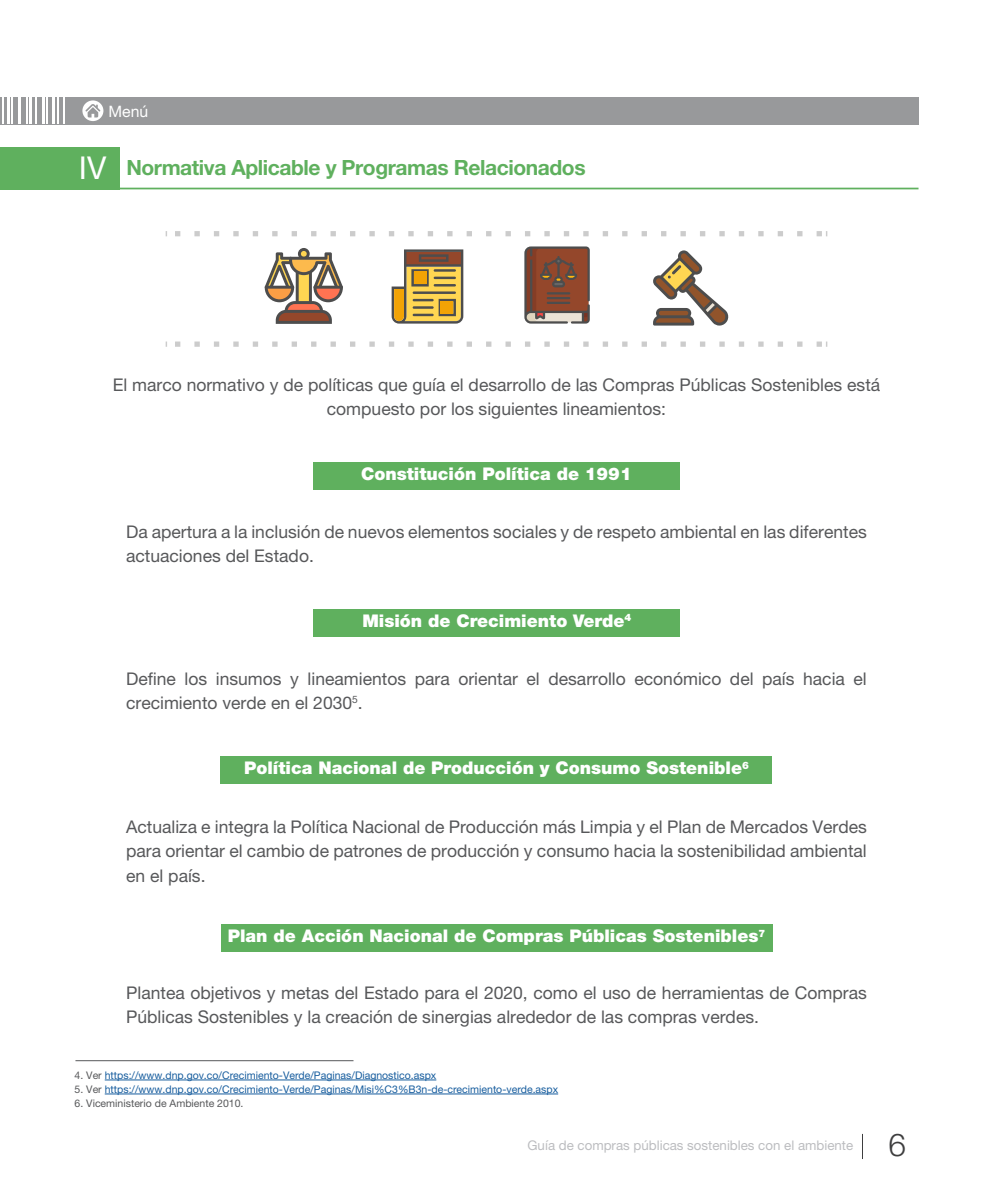
<style>
.page{position:relative;width:993px;height:1191px;background:#fff}
.page>*{position:absolute;margin:0;border:0;box-sizing:border-box;transform-origin:0 0}
.t1{font:31.5px "Helvetica Neue LT Pro";color:#fff}
.t2{font:300 31.5px "Helvetica Neue LT Pro";color:#3e3e3f}
.t3{font:700 21px "Helvetica Neue LT Pro";letter-spacing:-.02em;color:#5fb05e}
.body{font:17.5px/24.5px "Helvetica Neue LT Pro";color:#57585a}
.body-2{font:900 17.5px "Helvetica Neue LT Pro";color:#fff}
.t4{font:15.75px "Helvetica Neue LT Pro";color:#fff}
.t5{font:13.3px "Helvetica Neue LT Pro";color:#bcbdc0}
.Preguntas{font:10.5px "Helvetica Neue LT Pro";color:#175d9e}
.Preguntas-2{font:10.5px "Helvetica Neue LT Pro";color:#57585a}
.s1{color:#57585a}
</style>
<div class="page">
<div style="left:0;top:97px;width:918px;height:27px;background:#98999b"></div>
<hr style="left:57px;top:84px;width:1px;height:40px;background:#fff">
<hr style="left:63px;top:84px;width:1px;height:40px;background:#fff">
<hr style="left:52px;top:84px;width:3px;height:40px;background:#fff">
<hr style="left:26px;top:84px;width:2px;height:40px;background:#fff">
<hr style="left:35px;top:84px;width:2px;height:40px;background:#fff">
<hr style="left:46px;top:84px;width:2px;height:40px;background:#fff">
<hr style="left:30px;top:84px;width:2px;height:40px;background:#fff">
<hr style="left:42px;top:84px;width:2px;height:40px;background:#fff">
<hr style="left:2px;top:84px;width:2px;height:40px;background:#fff">
<hr style="left:11px;top:84px;width:2px;height:40px;background:#fff">
<hr style="left:7px;top:84px;width:3px;height:40px;background:#fff">
<hr style="left:18px;top:84px;width:3px;height:40px;background:#fff">
<svg style="left:82px;top:100px;width:21px;height:21px"></svg>
<div style="left:0;top:147px;width:120px;height:42px;background:#5fb05e"></div>
<hr style="left:75px;top:188px;width:843px;height:1px;background:#5fb05e">
<hr style="left:75px;top:1060px;width:278px;height:1px;background:#57585a">
<hr style="left:105px;top:1079px;width:331px;height:1px;background:#175d9e">
<hr style="left:105px;top:1093px;width:453px;height:1px;background:#175d9e">
<div style="left:313px;top:462px;width:366px;height:27px;background:#5fb05e"></div>
<div style="left:313px;top:609px;width:366px;height:27px;background:#5fb05e"></div>
<div style="left:220px;top:756px;width:552px;height:27px;background:#5fb05e"></div>
<svg style="left:175px;top:231px;width:652px;height:5px"></svg>
<svg style="left:175px;top:341px;width:652px;height:6px"></svg>
<svg style="left:524px;top:246px;width:65px;height:77px;background:#875744"></svg>
<svg style="left:653px;top:250px;width:75px;height:75px"></svg>
<svg style="left:264px;top:248px;width:79px;height:76px"></svg>
<svg style="left:391px;top:249px;width:72px;height:74px;background:#bb9b56"></svg>
<div style="left:221px;top:924px;width:551px;height:27px;background:#5fb05e"></div>
<p class="t4" style="left:108px;top:102px;width:41px">Menú</p>
<p class="t1" style="left:79px;top:149px;width:29px">IV</p>
<p class="t3" style="left:126px;top:154px;width:460px">Normativa Aplicable y Programas Relacionados</p>
<p class="body" style="left:113px;top:372px;width:768px;text-align:center">El marco normativo y de políticas que guía el desarrollo de las Compras Públicas Sostenibles está compuesto por los siguientes lineamientos:</p>
<p class="body-2" style="left:361px;top:463px;width:272px">Constitución Política de 1991</p>
<p class="body" style="left:126px;top:519px;width:742px">Da apertura a la inclusión de nuevos elementos sociales y de respeto ambiental en las diferentes actuaciones del Estado.</p>
<p class="body-2" style="left:362px;top:610px;width:270px">Misión de Crecimiento Verde<sup>4</sup></p>
<p class="body" style="left:126px;top:666px;width:742px">Define los insumos y lineamientos para orientar el desarrollo económico del país hacia el crecimiento verde en el 2030<sup>5</sup>.</p>
<p class="body-2" style="left:244px;top:757px;width:506px">Política Nacional de Producción y Consumo Sostenible<sup>6</sup></p>
<p class="body" style="left:126px;top:814px;width:742px;text-align:justify">Actualiza e integra la Política Nacional de Producción más Limpia y el Plan de Mercados Verdes para orientar el cambio de patrones de producción y consumo hacia la sostenibilidad ambiental en el país.</p>
<p class="body-2" style="left:228px;top:925px;width:539px">Plan de Acción Nacional de Compras Públicas Sostenibles<sup>7</sup></p>
<p class="body" style="left:126px;top:980px;width:742px">Plantea objetivos y metas del Estado para el 2020, como el uso de herramientas de Compras<br>Públicas Sostenibles y la creación de sinergias alrededor de las compras verdes.</p>
<p class="Preguntas" style="left:75px;top:1069px;width:363px"><span class="s1">4. Ver</span> https://www.dnp.gov.co/Crecimiento-Verde/Paginas/Diagnostico.aspx</p>
<p class="Preguntas" style="left:75px;top:1083px;width:485px"><span class="s1">5. Ver</span> https://www.dnp.gov.co/Crecimiento-Verde/Paginas/Misi%C3%B3n-de-crecimiento-verde.aspx</p>
<p class="Preguntas-2" style="left:75px;top:1097px;width:170px">6. Viceministerio de Ambiente 2010.</p>
<p class="t5" style="left:527px;top:1137px;width:327px">Guía de compras públicas sostenibles con el ambiente</p>
<h1 class="t2" style="left:888px;top:1125px;width:19px">6</h1>
</div>
